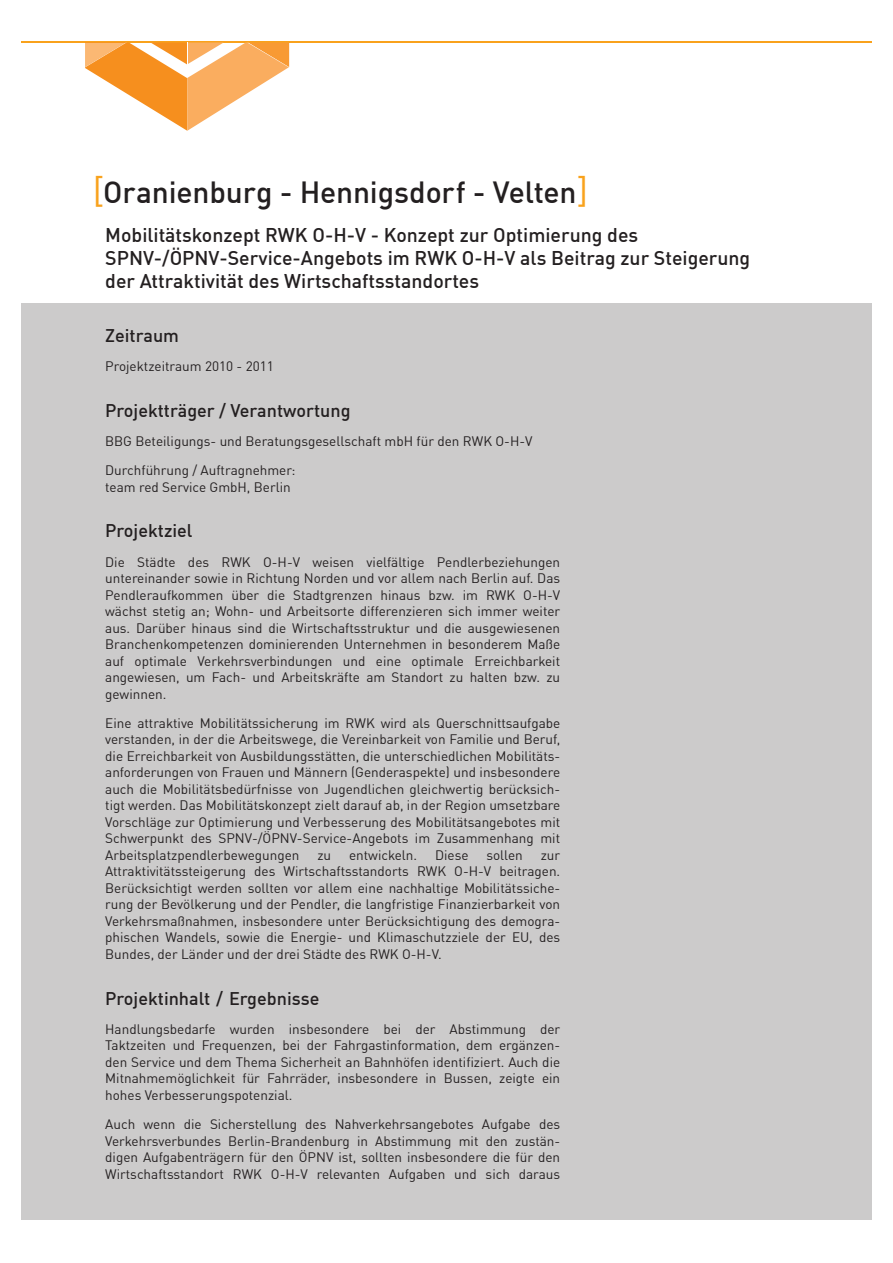
<style>
.page{position:relative;width:893px;height:1263px;background:#fff}
.page>*{position:absolute;margin:0;border:0;box-sizing:border-box;transform-origin:0 0}
.t1{font:500 30px "DIN Offc";letter-spacing:-.005em;color:#231f20}
.t2{font:500 19.5px/22.5px "DIN Offc";color:#231f20}
.t3{font:500 18px "DIN Offc";color:#231f20}
.t4{font:13.5px/16.5px "DIN Offc";color:#231f20;text-align:justify}
.s1{font-weight:400;font-size:36px;color:#f9a21c}
</style>
<div class="page">
<div style="left:21px;top:303px;width:851px;height:917px;background:#cccbcb"></div>
<hr style="left:21px;top:41px;width:851px;height:2px;background:#f9a21c">
<svg style="left:85px;top:43px;width:204px;height:88px"></svg>
<h1 class="t1" style="left:93px;top:173px;width:497px"><span class="s1">[</span>Oranienburg - Hennigsdorf - Velten<span class="s1">]</span></h1>
<h2 class="t2" style="left:105px;top:224px;width:647px">Mobilitätskonzept RWK O-H-V - Konzept zur Optimierung des<br>SPNV-/ÖPNV-Service-Angebots im RWK O-H-V als Beitrag zur Steigerung der Attraktivität des Wirtschaftsstandortes</h2>
<h3 class="t3" style="left:105px;top:323px;width:75px">Zeitraum</h3>
<p class="t4" style="left:105px;top:358px;width:170px">Projektzeitraum 2010 - 2011</p>
<h3 class="t3" style="left:105px;top:398px;width:247px">Projektträger / Verantwortung</h3>
<p class="t4" style="left:105px;top:426px;width:429px;line-height:29.2px">BBG Beteiligungs- und Beratungsgesellschaft mbH für den RWK O-H-V<br>Durchführung / Auftragnehmer:</p>
<p class="t4" style="left:105px;top:478px;width:187px">team red Service GmbH, Berlin</p>
<h3 class="t3" style="left:105px;top:519px;width:89px">Projektziel</h3>
<p class="t4" style="left:105px;top:553px;width:456px">Die Städte des RWK O-H-V weisen vielfältige Pendlerbeziehungen untereinander sowie in Richtung Norden und vor allem nach Berlin auf. Das Pendleraufkommen über die Stadtgrenzen hinaus bzw. im RWK O-H-V wächst stetig an; Wohn- und Arbeitsorte differenzieren sich immer weiter aus. Darüber hinaus sind die Wirtschaftsstruktur und die ausgewiesenen Branchenkompetenzen dominierenden Unternehmen in besonderem Maße auf optimale Verkehrsverbindungen und eine optimale Erreichbarkeit angewiesen, um Fach- und Arbeitskräfte am Standort zu halten bzw. zu gewinnen.</p>
<p class="t4" style="left:105px;top:715px;width:456px">Eine attraktive Mobilitätssicherung im RWK wird als Querschnittsaufgabe verstanden, in der die Arbeitswege, die Vereinbarkeit von Familie und Beruf, die Erreichbarkeit von Ausbildungsstätten, die unterschiedlichen Mobilitäts&shy;anforderungen von Frauen und Männern (Genderaspekte) und insbesondere auch die Mobilitätsbedürfnisse von Jugendlichen gleichwertig berücksich&shy;tigt werden. Das Mobilitätskonzept zielt darauf ab, in der Region umsetzbare Vorschläge zur Optimierung und Verbesserung des Mobilitätsangebotes mit Schwerpunkt des SPNV-/ÖPNV-Service-Angebots im Zusammenhang mit Arbeitsplatzpendlerbewegungen</p>
<p class="t4" style="left:317px;top:847px;width:15px">zu</p>
<p class="t4" style="left:349px;top:847px;width:70px">entwickeln.</p>
<p class="t4" style="left:435px;top:847px;width:35px">Diese</p>
<p class="t4" style="left:486px;top:847px;width:38px">sollen</p>
<p class="t4" style="left:105px;top:847px;width:456px;text-indent:435px">zur Attraktivitätssteigerung des Wirtschaftsstandorts RWK O-H-V beitragen.<br>Berücksichtigt werden sollten vor allem eine nachhaltige Mobilitätssiche&shy;rung der Bevölkerung und der Pendler, die langfristige Finanzierbarkeit von Verkehrsmaßnahmen, insbesondere unter Berücksichtigung des demogra&shy;phischen Wandels, sowie die Energie- und Klimaschutzziele der EU, des Bundes, der Länder und der drei Städte des RWK O-H-V.</p>
<h3 class="t3" style="left:105px;top:986px;width:216px">Projektinhalt / Ergebnisse</h3>
<p class="t4" style="left:105px;top:1021px;width:456px">Handlungsbedarfe wurden insbesondere bei der Abstimmung der Taktzeiten und Frequenzen, bei der Fahrgastinformation, dem ergänzen&shy;den Service und dem Thema Sicherheit an Bahnhöfen identifiziert. Auch die Mitnahmemöglichkeit für Fahrräder, insbesondere in Bussen, zeigte ein hohes Verbesserungspotenzial.</p>
<p class="t4" style="left:105px;top:1116px;width:456px">Auch wenn die Sicherstellung des Nahverkehrsangebotes Aufgabe des Verkehrsverbundes Berlin-Brandenburg in Abstimmung mit den zustän&shy;digen Aufgabenträgern für den ÖPNV ist, sollten insbesondere die für den Wirtschaftsstandort RWK O-H-V relevanten Aufgaben und sich daraus</p>
</div>
